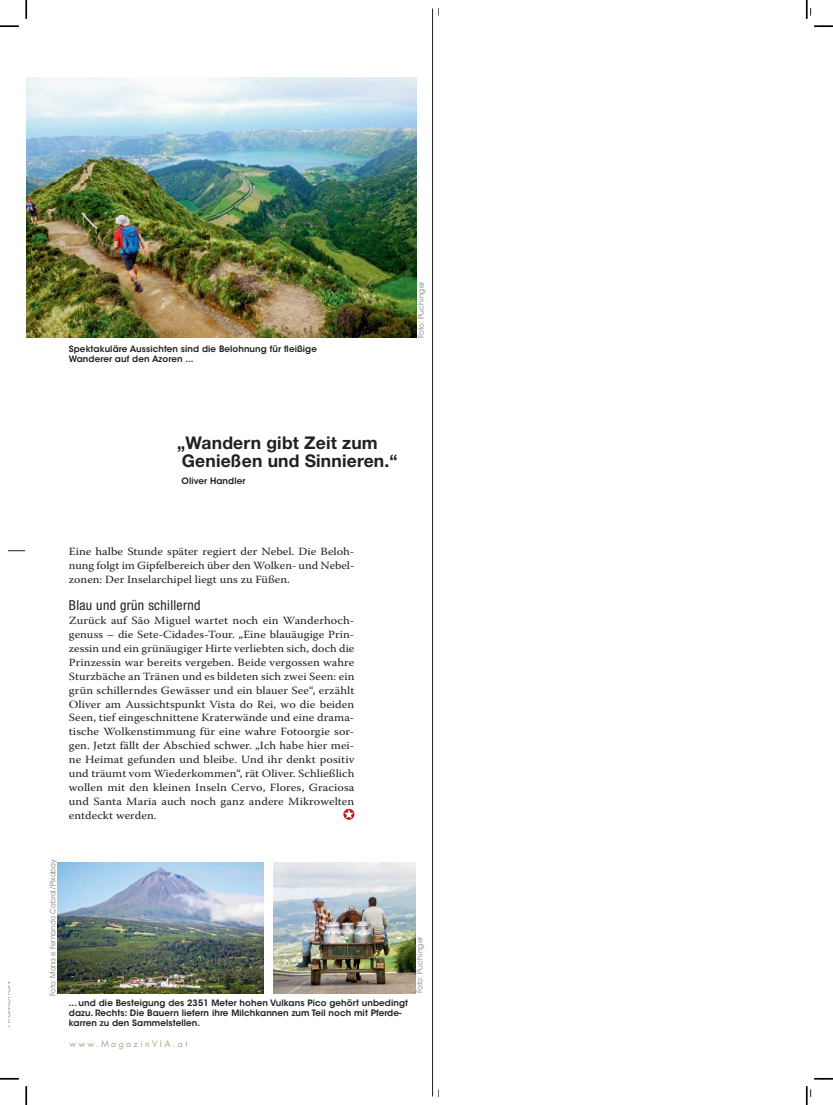
<style>
.page{position:relative;width:833px;height:1105px;background:#fff}
.page>*{position:absolute;margin:0;border:0;box-sizing:border-box;transform-origin:0 0}
.t1{font:700 17.5px/18.1px "Helvetica Neue LT Std";letter-spacing:.01em;color:#221f1f}
.t2{font:condensed 13.75px "Helvetica Neue LT Std";letter-spacing:.025em;color:#221f1f}
.t3{font:11px/13.9px "Warnock Pro";color:#221f1f;text-align:justify;scale:1.11 1}
.t4{font:600 8.75px/10px "ITC Avant Garde Std";letter-spacing:.01em;color:#221f1f}
.t5{font:8.75px "Futura Std";letter-spacing:.27em;color:#b2a486}
.t6{font:7.5px "ITC Avant Garde Std";letter-spacing:.01em;color:#808284}
.t7{font:7.5px "ITC Avant Garde Std";letter-spacing:.01em;color:#808284;scale:.93 1}
</style>
<div class="page">
<hr style="left:432px;top:9px;width:1px;height:1087px;background:#221f1f">
<svg style="left:9px;top:550px;width:16px;height:1px"></svg>
<svg style="left:343px;top:809px;width:11px;height:11px"></svg>
<img style="left:26px;top:77px;width:390px;height:260px">
<img style="left:57px;top:863px;width:206px;height:130px">
<img style="left:273px;top:863px;width:142px;height:130px">
<svg style="left:0;top:25px;width:19px;height:2px"></svg>
<svg style="left:814px;top:25px;width:18px;height:2px"></svg>
<svg style="left:0;top:1078px;width:19px;height:1px"></svg>
<svg style="left:814px;top:1078px;width:18px;height:1px"></svg>
<svg style="left:25px;top:0;width:2px;height:19px"></svg>
<svg style="left:25px;top:1086px;width:2px;height:19px"></svg>
<svg style="left:805px;top:0;width:3px;height:19px"></svg>
<svg style="left:805px;top:1086px;width:3px;height:19px"></svg>
<p class="t6" style="left:5px;top:1027px;width:47px;rotate:-90deg">PROMOTION</p>
<p class="t4" style="left:69px;top:345px;width:249px">Spektakuläre Aussichten sind die Belohnung für fleißige<br>Wanderer auf den Azoren ...</p>
<p class="t6" style="left:418px;top:338px;width:59px;rotate:-90deg">Foto: Puchinger</p>
<h1 class="t1" style="left:177px;top:435px;width:222px">„Wandern gibt Zeit zum<br>Genießen und Sinnieren.“</h1>
<p class="t4" style="left:181px;top:477px;width:65px">Oliver Handler</p>
<p class="t3" style="left:69px;top:545px;width:258px">Eine halbe Stunde später regiert der Nebel. Die Beloh&shy;nung folgt im Gipfelbereich über den Wolken- und Nebel&shy;zonen: Der Inselarchipel liegt uns zu Füßen.</p>
<p class="t2" style="left:69px;top:600px;width:133px">Blau und grün schillernd</p>
<p class="t3" style="left:69px;top:615px;width:258px">Zurück auf São Miguel wartet noch ein Wanderhoch&shy;genuss – die Sete-Cidades-Tour. „Eine blauäugige Prin&shy;zessin und ein grünäugiger Hirte verliebten sich, doch die Prinzessin war bereits vergeben. Beide vergossen wahre Sturzbäche an Tränen und es bildeten sich zwei Seen: ein grün schillerndes Gewässer und ein blauer See“, erzählt Oliver am Aussichtspunkt Vista do Rei, wo die beiden Seen, tief eingeschnittene Kraterwände und eine drama&shy;tische Wolkenstimmung für eine wahre Fotoorgie sor&shy;gen. Jetzt fällt der Abschied schwer. „Ich habe hier mei&shy;ne Heimat gefunden und bleibe. Und ihr denkt positiv und träumt vom Wiederkommen“, rät Oliver. Schließlich wollen mit den kleinen Inseln Cervo, Flores, Graciosa und Santa Maria auch noch ganz andere Mikrowelten entdeckt werden.</p>
<p class="t7" style="left:50px;top:996px;width:149px;rotate:-90deg">Foto: Maria e Fernando Cabral/Pixabay</p>
<p class="t4" style="left:69px;top:999px;width:340px">... und die Besteigung des 2351 Meter hohen Vulkans Pico gehört unbedingt dazu. Rechts: Die Bauern liefern ihre Milchkannen zum Teil noch mit Pferde&shy;karren zu den Sammelstellen.</p>
<p class="t5" style="left:69px;top:1040px;width:119px">www.MagazinVIA.at</p>
<p class="t6" style="left:416px;top:993px;width:59px;rotate:-90deg">Foto: Puchinger</p>
</div>
